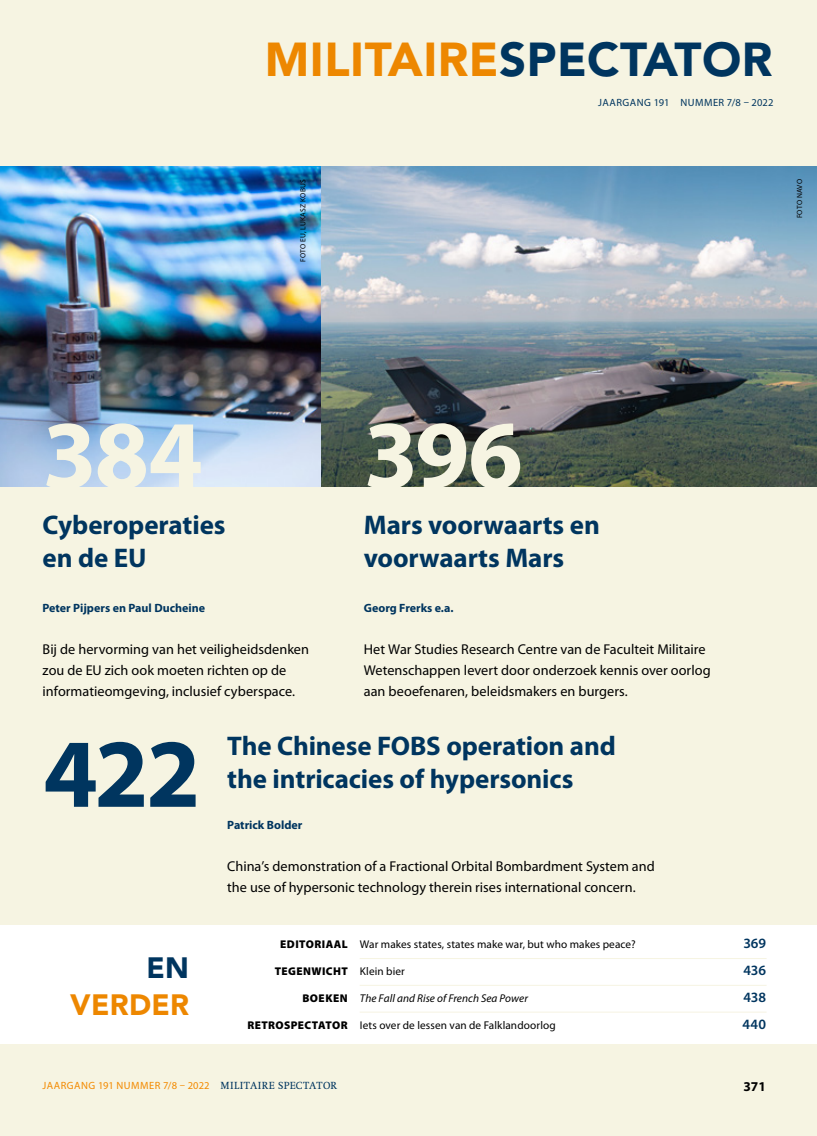
<style>
.page{position:relative;width:817px;height:1136px;background:#fff}
.page>*{position:absolute;margin:0;border:0;box-sizing:border-box;transform-origin:0 0}
.t1{font:700 98.25px "Myriad Pro";letter-spacing:-.02em;color:#f6f4e2}
.t2{font:700 98.25px "Myriad Pro";color:#00355f}
.t3{font:900 47.25px "Avenir LT Std";letter-spacing:.01em;color:#ed8700}
.t4{font:900 29.25px "Avenir LT Std";letter-spacing:.01em;color:#ed8700}
.t5{font:900 29.25px "Avenir LT Std";color:#00355f}
.t6{font:700 27px/32.4px "Myriad Pro";letter-spacing:-.005em;color:#00355f}
.t7{font:14.25px/21px "Myriad Pro";letter-spacing:.005em;color:#000}
.t8{font:600 14.25px "Myriad Pro";letter-spacing:-.005em;color:#00355f}
.t9{font:700 13.5px "Myriad Pro";color:#000}
.t10{font:700 12px "Myriad Pro";color:#00355f}
.t11{font:11.25px "Myriad Pro";letter-spacing:.01em;color:#000}
.t12{font:italic 11.25px "Myriad Pro";letter-spacing:.01em;color:#000}
.t13{font:900 11.25px "Myriad Pro";letter-spacing:.035em;color:#000}
.t14{font:10.5px "Myriad Pro";letter-spacing:.045em;color:#f38a00}
.t15{font:10.5px "Myriad Pro";letter-spacing:.045em;color:#00355f}
.t16{font:7.5px "Myriad Pro";letter-spacing:.025em;color:#000}
.s1{color:#00355f}
.s2{font-weight:900}
.s3{font-weight:400}
.s4{font-weight:900;font-style:normal}
.s5{font-family:"Swift LT Std";color:#00355f}
</style>
<div class="page">
<div style="left:0;top:0;width:816px;height:1135px;background:#f6f4e2"></div>
<div style="left:0;top:925px;width:816px;height:119px;background:#fff"></div>
<img style="left:0;top:167px;width:322px;height:319px">
<img style="left:322px;top:167px;width:494px;height:319px">
<hr style="left:359px;top:958px;width:407px;height:1px;background:#f6f4e2">
<hr style="left:359px;top:984px;width:407px;height:1px;background:#f6f4e2">
<hr style="left:359px;top:1011px;width:407px;height:1px;background:#f6f4e2">
<h2 class="t3" style="left:265px;top:31px;width:509px">MILITAIRE<span class="s1">SPECTATOR</span></h2>
<p class="t15" style="left:598px;top:96px;width:177px">JAARGANG 191 NUMMER 7/8 – 2022</p>
<p class="t16" style="left:298px;top:262px;width:84px;rotate:-90deg">FOTO EU, LUKASZ KOBUS</p>
<p class="t16" style="left:794px;top:218px;width:41px;rotate:-90deg">FOTO NAVO</p>
<h1 class="t1" style="left:43px;top:391px;width:162px">384</h1>
<h3 class="t6" style="left:43px;top:508px;width:184px">Cyberoperaties en de EU</h3>
<p class="t10" style="left:43px;top:600px;width:164px">Peter Pijpers en Paul Ducheine</p>
<p class="t7" style="left:43px;top:638px;width:268px">Bij de hervorming van het veiligheidsdenken zou de EU zich ook moeten richten op de informatieomgeving, inclusief cyberspace.</p>
<h1 class="t1" style="left:364px;top:391px;width:160px">396</h1>
<h3 class="t6" style="left:364px;top:508px;width:237px">Mars voorwaarts en voorwaarts Mars</h3>
<p class="t10" style="left:364px;top:600px;width:91px">Georg Frerks e.a.</p>
<p class="t7" style="left:364px;top:638px;width:348px">Het War Studies Research Centre van de Faculteit Militaire<br>Wetenschappen levert door onderzoek kennis over oorlog aan beoefenaren, beleidsmakers en burgers.</p>
<h1 class="t2" style="left:43px;top:709px;width:159px">422</h1>
<h3 class="t5" style="left:147px;top:949px;width:44px">EN</h3>
<h3 class="t4" style="left:70px;top:986px;width:120px">VERDER</h3>
<h3 class="t6" style="left:227px;top:729px;width:390px">The Chinese FOBS operation and the intricacies of hypersonics</h3>
<p class="t10" style="left:227px;top:816px;width:77px">Patrick Bolder</p>
<p class="t7" style="left:227px;top:854px;width:429px">China’s demonstration of a Fractional Orbital Bombardment System and the use of hypersonic technology therein rises international concern.</p>
<p class="t11" style="left:280px;top:936px;width:357px"><span class="s2">EDITORIAAL</span> War makes states, states make war, but who makes peace?</p>
<p class="t8" style="left:743px;top:933px;width:24px">369</p>
<p class="t13" style="left:274px;top:963px;width:132px">TEGENWICHT <span class="s3">Klein bier</span></p>
<p class="t8" style="left:743px;top:960px;width:24px">436</p>
<p class="t12" style="left:302px;top:990px;width:227px"><span class="s4">BOEKEN</span> The Fall and Rise of French Sea Power</p>
<p class="t8" style="left:743px;top:987px;width:24px">438</p>
<p class="t11" style="left:247px;top:1017px;width:310px"><span class="s2">RETROSPECTATOR</span> Iets over de lessen van de Falklandoorlog</p>
<p class="t8" style="left:742px;top:1014px;width:25px">440</p>
<p class="t14" style="left:43px;top:1078px;width:296px">JAARGANG 191 NUMMER 7/8 – 2022 <span class="s5">MILITAIRE SPECTATOR</span></p>
<p class="t9" style="left:743px;top:1077px;width:24px">371</p>
</div>
